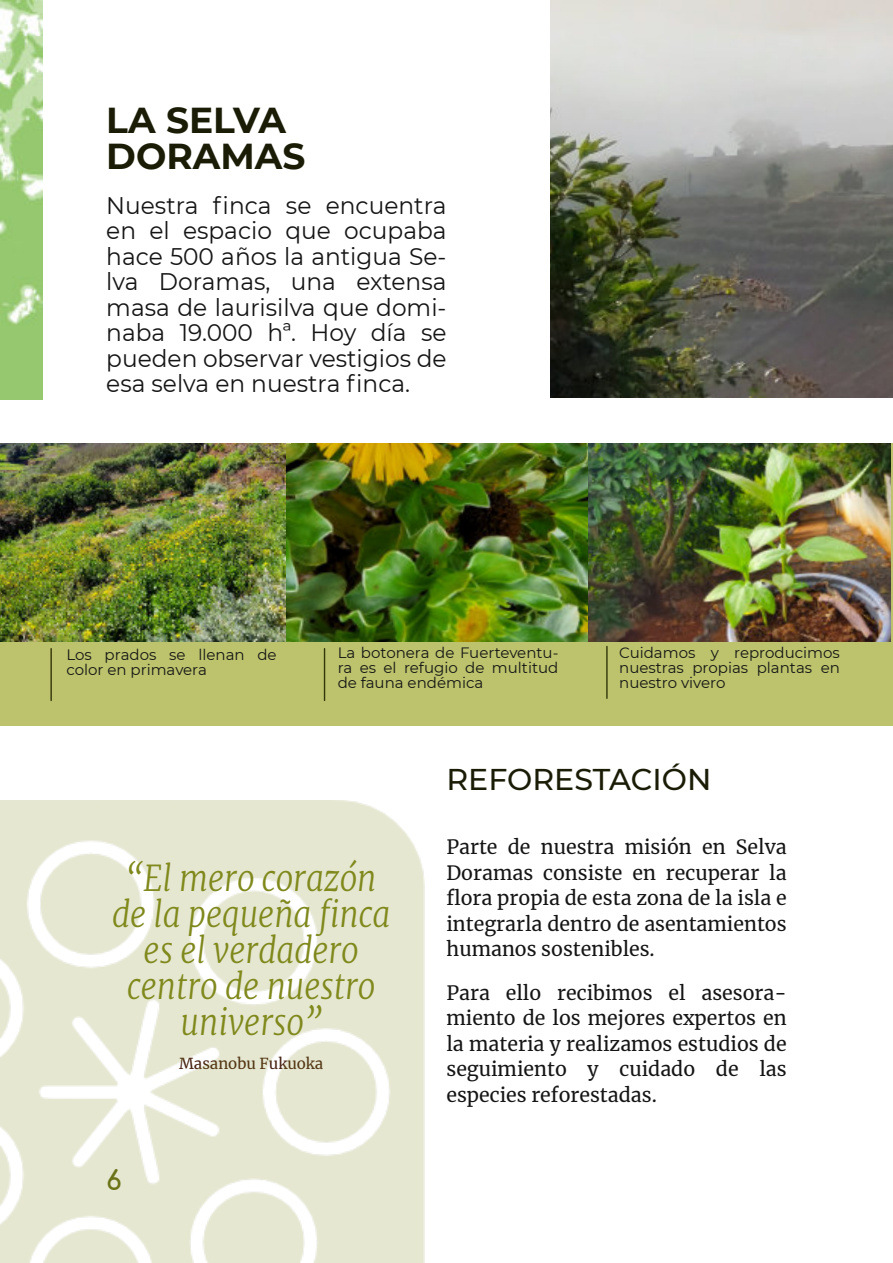
<style>
.page{position:relative;width:893px;height:1263px;background:#fff}
.page>*{position:absolute;margin:0;border:0;box-sizing:border-box;transform-origin:0 0}
.t1{font:italic 300 36px/36px "Merriweather";color:#80891c;text-align:center;scale:.87 1}
.t2{font:700 36px/36px "Montserrat";color:#1a1c06}
.t3{font:500 30px "Montserrat";color:#1a1c06}
.t4{font:700 27px "Comfortaa";color:#676e17}
.t5{font:24px/25.5px "Montserrat";color:#151515;text-align:justify}
.t6{font:19.5px/25.5px "Merriweather";color:#151515;text-align:justify}
.t7{font:15px/15px "Montserrat";color:#151515;text-align:justify}
.t8{font:15px "Merriweather";color:#472212}
</style>
<div class="page">
<div style="left:0;top:444px;width:893px;height:282px;background:#bcc36c"></div>
<img style="left:0;top:0;width:42px;height:399px">
<img style="left:550px;top:0;width:343px;height:398px">
<img style="left:0;top:444px;width:891px;height:198px">
<img style="left:0;top:800px;width:424px;height:463px">
<hr style="left:50px;top:649px;width:2px;height:51px;background:#33370b">
<hr style="left:606px;top:646px;width:2px;height:52px;background:#33370b">
<hr style="left:324px;top:649px;width:1px;height:51px;background:#33370b">
<h1 class="t2" style="left:106px;top:102px;width:201px">LA SELVA<br>DORAMAS</h1>
<p class="t5" style="left:106px;top:193px;width:342px">Nuestra finca se encuentra en el espacio que ocupaba hace 500 años la antigua Se&shy;lva Doramas, una extensa masa de laurisilva que domi&shy;naba 19.000 hª. Hoy día se pueden observar vestigios de esa selva en nuestra finca.</p>
<p class="t7" style="left:66px;top:647px;width:212px">Los prados se llenan de color en primavera</p>
<p class="t7" style="left:619px;top:645px;width:222px">Cuidamos y reproducimos nuestras propias plantas en nuestro vivero</p>
<p class="t7" style="left:338px;top:645px;width:222px">La botonera de Fuerteventu&shy;ra es el refugio de multitud de fauna endémica</p>
<h1 class="t1" style="left:112px;top:860px;width:321px">“El mero corazón de la pequeña finca es el verdadero centro de nuestro universo”</h1>
<p class="t8" style="left:179px;top:1054px;width:146px">Masanobu Fukuoka</p>
<h3 class="t4" style="left:106px;top:1166px;width:17px">6</h3>
<h2 class="t3" style="left:446px;top:761px;width:266px">REFORESTACIÓN</h2>
<p class="t6" style="left:446px;top:834px;width:342px">Parte de nuestra misión en Selva Doramas consiste en recuperar la flora propia de esta zona de la isla e integrarla dentro de asentamientos humanos sostenibles.</p>
<p class="t6" style="left:446px;top:980px;width:342px">Para ello recibimos el asesora&shy;miento de los mejores expertos en la materia y realizamos estudios de seguimiento y cuidado de las especies reforestadas.</p>
</div>
